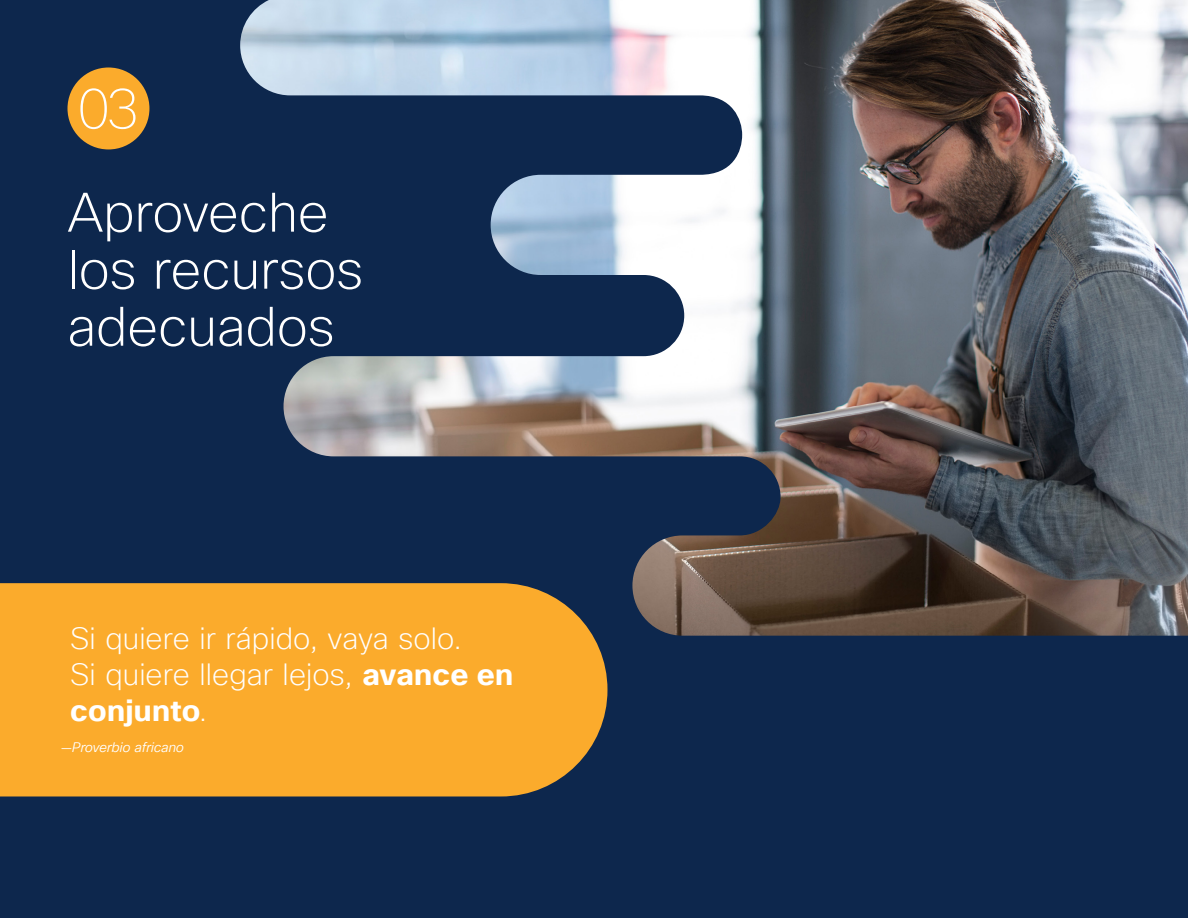
<style>
.page{position:relative;width:1188px;height:918px;background:#0d274d}
.page>*{position:absolute;margin:0;border:0;box-sizing:border-box;transform-origin:0 0}
.t1{font:100 55.8px "Cisco Sans TT";color:#fff}
.t2{font:200 54px/57px "Cisco Sans TT";color:#fff}
.t3{font:200 30px/36px "Cisco Sans TT";color:#fff}
.t4{font:italic 13.5px "Cisco Sans TT Light";color:#fff}
.s1{font-weight:700}
.s2{font-family:"Source Sans Pro";font-style:normal}
</style>
<div class="page">
<div style="left:67px;top:67px;width:82px;height:82px;background:#fbab2c;border-radius:50%"></div>
<img style="left:240px;top:0;width:948px;height:636px">
<div style="left:0;top:583px;width:607px;height:213px;background:#fbab2c"></div>
<h1 class="t1" style="left:77px;top:73px;width:65px">03</h1>
<h2 class="t2" style="left:68px;top:186px;width:297px">Aproveche los recursos adecuados</h2>
<p class="t3" style="left:70px;top:621px;width:445px">Si quiere ir rápido, vaya solo.<br>Si quiere llegar lejos, <span class="s1">avance en conjunto</span>.</p>
<p class="t4" style="left:61px;top:738px;width:124px"><span class="s2">―</span>Proverbio africano</p>
</div>
